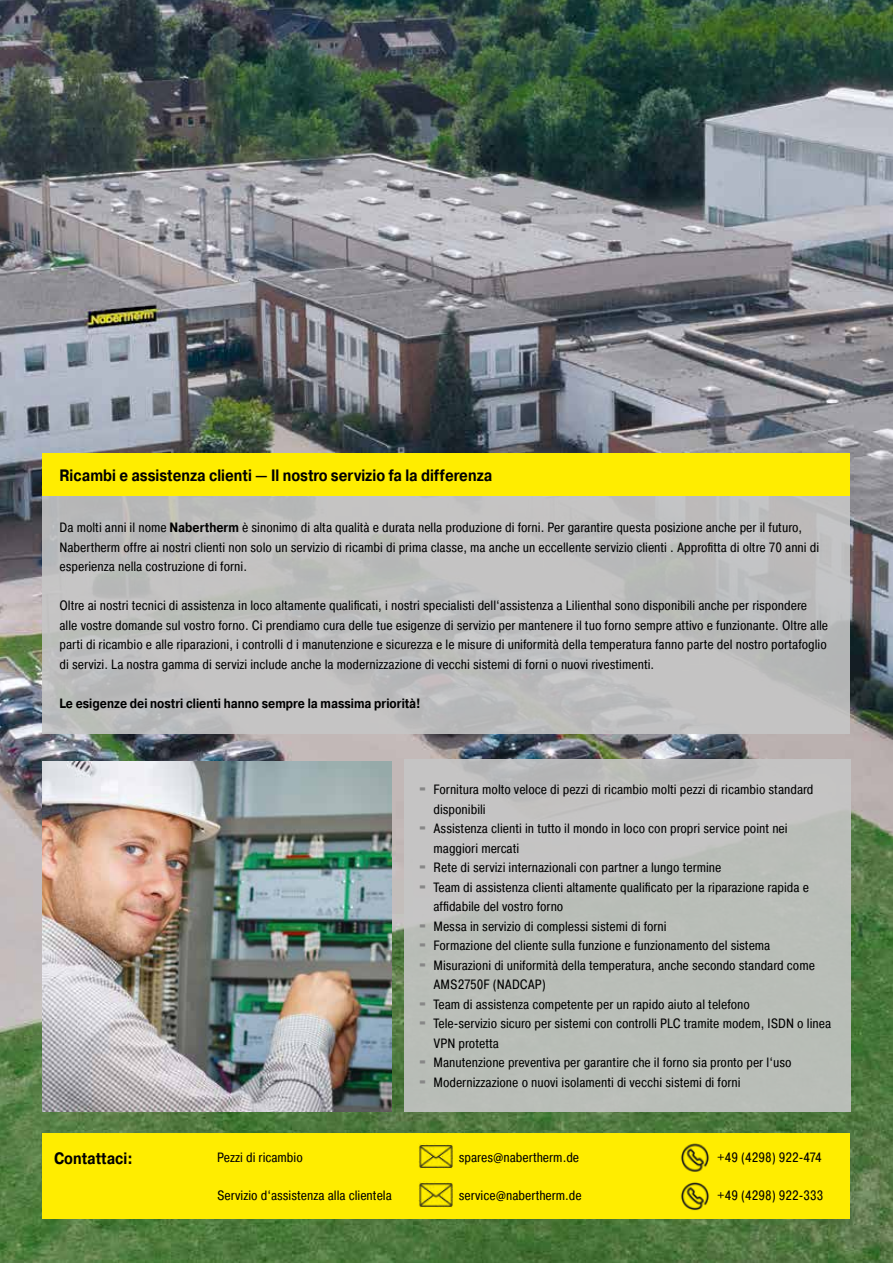
<style>
.page{position:relative;width:893px;height:1263px;background:#fff}
.page>*{position:absolute;margin:0;border:0;box-sizing:border-box;transform-origin:0 0}
.t1{font:700 16.5px "Pragmatica";color:#000;scale:.85 1}
.t2{font:13.5px/19.5px "Pragmatica Cond";color:#000}
.t3{font:700 13.5px "Pragmatica";color:#000;scale:.85 1}
.s1{font-family:"Pragmatica";font-weight:700}
.s2{font-family:"Blackoak Std";color:#878787}
</style>
<div class="page">
<img style="left:0;top:0;width:893px;height:1263px">
<div style="left:43px;top:495px;width:807px;height:238px;background:#bfc0c0"></div>
<div style="left:43px;top:453px;width:807px;height:42px;background:#ffed00"></div>
<div style="left:404px;top:759px;width:446px;height:352px;background:#babeb8"></div>
<div style="left:43px;top:1133px;width:807px;height:85px;background:#ffed00"></div>
<img style="left:43px;top:761px;width:349px;height:350px">
<img style="left:668px;top:1131px;width:54px;height:38px">
<img style="left:419px;top:1143px;width:34px;height:25px">
<img style="left:668px;top:1169px;width:54px;height:54px">
<img style="left:418px;top:1183px;width:35px;height:24px">
<p class="t1" style="left:60px;top:464px;width:511px">Ricambi e assistenza clienti — Il nostro servizio fa la differenza</p>
<p class="t2" style="left:60px;top:518px;width:761px">Da molti anni il nome <span class="s1">Nabertherm</span> è sinonimo di alta qualità e durata nella produzione di forni. Per garantire questa posizione anche per il futuro,<br>Nabertherm offre ai nostri clienti non solo un servizio di ricambi di prima classe, ma anche un eccellente servizio clienti . Approfitta di oltre 70 anni di esperienza nella costruzione di forni.</p>
<p class="t2" style="left:60px;top:596px;width:770px">Oltre ai nostri tecnici di assistenza in loco altamente qualificati, i nostri specialisti dell‘assistenza a Lilienthal sono disponibili anche per rispondere alle vostre domande sul vostro forno. Ci prendiamo cura delle tue esigenze di servizio per mantenere il tuo forno sempre attivo e funzionante. Oltre alle parti di ricambio e alle riparazioni, i controlli d i manutenzione e sicurezza e le misure di uniformità della temperatura fanno parte del nostro portafoglio di servizi. La nostra gamma di servizi include anche la modernizzazione di vecchi sistemi di forni o nuovi rivestimenti.</p>
<p class="t3" style="left:60px;top:694px;width:426px">Le esigenze dei nostri clienti hanno sempre la massima priorità!</p>
<p class="t2" style="left:418px;top:780px;width:396px"><span class="s2">·</span> Fornitura molto veloce di pezzi di ricambio molti pezzi di ricambio standard</p>
<p class="t2" style="left:433px;top:799px;width:54px">disponibili</p>
<p class="t2" style="left:418px;top:819px;width:371px"><span class="s2">·</span> Assistenza clienti in tutto il mondo in loco con propri service point nei</p>
<p class="t2" style="left:433px;top:838px;width:87px">maggiori mercati</p>
<p class="t2" style="left:418px;top:858px;width:304px"><span class="s2">·</span> Rete di servizi internazionali con partner a lungo termine</p>
<p class="t2" style="left:418px;top:877px;width:392px"><span class="s2">·</span> Team di assistenza clienti altamente qualificato per la riparazione rapida e</p>
<p class="t2" style="left:433px;top:897px;width:131px">affidabile del vostro forno</p>
<p class="t2" style="left:418px;top:916px;width:250px"><span class="s2">·</span> Messa in servizio di complessi sistemi di forni</p>
<p class="t2" style="left:418px;top:936px;width:353px"><span class="s2">·</span> Formazione del cliente sulla funzione e funzionamento del sistema</p>
<p class="t2" style="left:418px;top:955px;width:398px"><span class="s2">·</span> Misurazioni di uniformità della temperatura, anche secondo standard come</p>
<p class="t2" style="left:433px;top:975px;width:114px">AMS2750F (NADCAP)</p>
<p class="t2" style="left:418px;top:994px;width:333px"><span class="s2">·</span> Team di assistenza competente per un rapido aiuto al telefono</p>
<p class="t2" style="left:418px;top:1014px;width:414px"><span class="s2">·</span> Tele-servizio sicuro per sistemi con controlli PLC tramite modem, ISDN o linea</p>
<p class="t2" style="left:433px;top:1033px;width:67px">VPN protetta</p>
<p class="t2" style="left:418px;top:1053px;width:374px"><span class="s2">·</span> Manutenzione preventiva per garantire che il forno sia pronto per l‘uso</p>
<p class="t2" style="left:418px;top:1072px;width:324px"><span class="s2">·</span> Modernizzazione o nuovi isolamenti di vecchi sistemi di forni</p>
<p class="t1" style="left:54px;top:1147px;width:94px">Contattaci:</p>
<p class="t2" style="left:459px;top:1147px;width:122px">spares@nabertherm.de</p>
<p class="t2" style="left:717px;top:1147px;width:106px">+49 (4298) 922-474</p>
<p class="t2" style="left:459px;top:1186px;width:124px">service@nabertherm.de</p>
<p class="t2" style="left:717px;top:1186px;width:107px">+49 (4298) 922-333</p>
<p class="t2" style="left:217px;top:1147px;width:87px">Pezzi di ricambio</p>
<p class="t2" style="left:217px;top:1186px;width:176px">Servizio d‘assistenza alla clientela</p>
</div>
